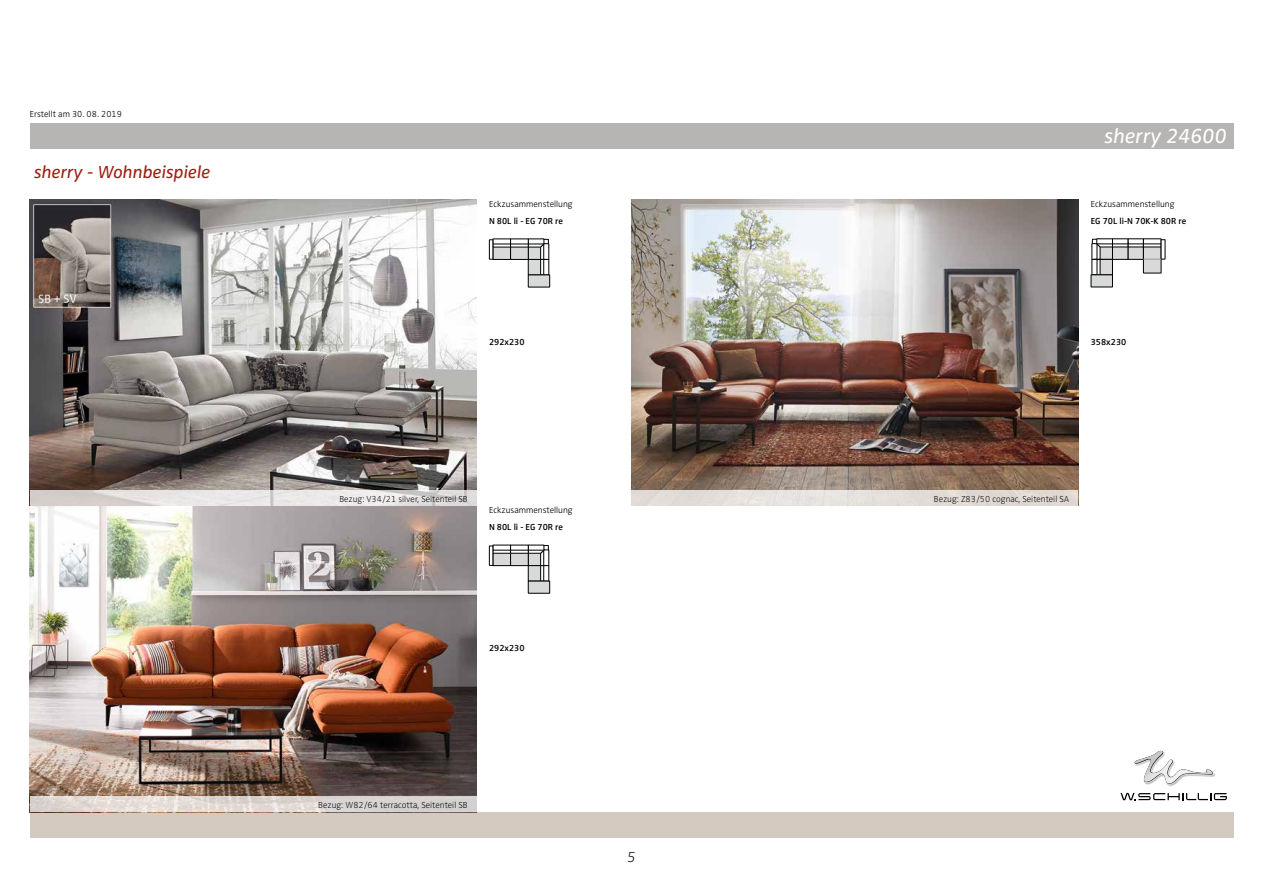
<style>
.page{position:relative;width:1263px;height:893px;background:#fff}
.page>*{position:absolute;margin:0;border:0;box-sizing:border-box;transform-origin:0 0}
.t1{font:italic 21px "Zwo Pro";color:#fff}
.t2{font:italic 18px "Zwo Pro";color:#9e1d12}
.t3{font:italic 300 expanded 15px "Zwo Pro";color:#000}
.t4{font:300 expanded 9px "Zwo Pro";color:#000}
.t5{font:300 9px "Zwo Pro";color:#000}
.t6{font:600 9px "Zwo Pro";color:#000}
</style>
<div class="page">
<div style="left:30px;top:123px;width:1203px;height:26px;background:#b6b5b4"></div>
<div style="left:30px;top:812px;width:1203px;height:26px;background:#d5cabf"></div>
<svg style="left:1146px;top:750px;width:69px;height:35px"></svg>
<img style="left:1134px;top:751px;width:79px;height:33px">
<svg style="left:1120px;top:793px;width:107px;height:7px"></svg>
<img style="left:30px;top:200px;width:446px;height:290px">
<svg style="left:30px;top:490px;width:446px;height:16px;background:#e2dfdd"></svg>
<div style="left:541px;top:239px;width:7px;height:9px;border:1px solid #000"></div>
<div style="left:544px;top:244px;width:5px;height:15px;background:#fff"></div>
<div style="left:544px;top:244px;width:5px;height:16px;border:1px solid #000"></div>
<div style="left:528px;top:259px;width:15px;height:16px;background:#d8d9d9"></div>
<div style="left:528px;top:259px;width:15px;height:16px;border:1px solid #000"></div>
<svg style="left:541px;top:259px;width:6px;height:16px"></svg>
<div style="left:540px;top:259px;width:7px;height:16px;border:1px solid #000"></div>
<div style="left:544px;top:259px;width:5px;height:16px;background:#fff"></div>
<div style="left:544px;top:259px;width:5px;height:16px;border:1px solid #000"></div>
<svg style="left:528px;top:242px;width:18px;height:23px"></svg>
<div style="left:528px;top:239px;width:16px;height:5px;background:#fff"></div>
<div style="left:528px;top:239px;width:16px;height:5px;border:1px solid #000"></div>
<div style="left:528px;top:275px;width:22px;height:12px;background:#d8d9d9"></div>
<div style="left:528px;top:275px;width:22px;height:12px;border:1px solid #000"></div>
<div style="left:493px;top:246px;width:18px;height:13px;background:#d8d9d9"></div>
<div style="left:493px;top:246px;width:18px;height:14px;border:1px solid #000"></div>
<div style="left:493px;top:242px;width:18px;height:5px;background:#838383"></div>
<div style="left:493px;top:242px;width:18px;height:5px;border:1px solid #000"></div>
<div style="left:493px;top:239px;width:18px;height:5px;border:1px solid #000"></div>
<div style="left:489px;top:240px;width:4px;height:19px;border:1px solid #000"></div>
<div style="left:511px;top:246px;width:17px;height:13px;background:#d8d9d9"></div>
<div style="left:510px;top:246px;width:18px;height:14px;border:1px solid #000"></div>
<div style="left:511px;top:242px;width:17px;height:5px;background:#838383"></div>
<div style="left:510px;top:242px;width:18px;height:5px;border:1px solid #000"></div>
<div style="left:510px;top:239px;width:18px;height:5px;border:1px solid #000"></div>
<img style="left:631px;top:200px;width:447px;height:290px">
<div style="left:631px;top:490px;width:447px;height:16px;background:#e2ddd8"></div>
<div style="left:1128px;top:246px;width:15px;height:13px;background:#d8d9d9"></div>
<div style="left:1128px;top:246px;width:15px;height:13px;border:1px solid #000"></div>
<div style="left:1128px;top:242px;width:15px;height:5px;background:#9a9a9a"></div>
<div style="left:1128px;top:242px;width:15px;height:5px;border:1px solid #000"></div>
<div style="left:1128px;top:239px;width:15px;height:5px;border:1px solid #000"></div>
<div style="left:1112px;top:246px;width:16px;height:13px;background:#d8d9d9"></div>
<div style="left:1112px;top:246px;width:16px;height:13px;border:1px solid #000"></div>
<div style="left:1112px;top:242px;width:16px;height:5px;background:#9a9a9a"></div>
<div style="left:1112px;top:242px;width:16px;height:5px;border:1px solid #000"></div>
<div style="left:1112px;top:239px;width:16px;height:5px;border:1px solid #000"></div>
<div style="left:1092px;top:239px;width:8px;height:9px;border:1px solid #000"></div>
<div style="left:1092px;top:244px;width:5px;height:15px;background:#fff"></div>
<div style="left:1092px;top:243px;width:5px;height:16px;border:1px solid #000"></div>
<div style="left:1098px;top:259px;width:14px;height:16px;background:#d8d9d9"></div>
<div style="left:1098px;top:259px;width:14px;height:16px;border:1px solid #000"></div>
<div style="left:1094px;top:259px;width:6px;height:16px;background:#7c7c7c"></div>
<div style="left:1094px;top:259px;width:6px;height:16px;border:1px solid #000"></div>
<div style="left:1092px;top:259px;width:5px;height:16px;background:#fff"></div>
<div style="left:1092px;top:259px;width:5px;height:16px;border:1px solid #000"></div>
<svg style="left:1095px;top:242px;width:18px;height:23px"></svg>
<div style="left:1097px;top:239px;width:15px;height:5px;background:#fff"></div>
<div style="left:1097px;top:239px;width:15px;height:5px;border:1px solid #000"></div>
<div style="left:1091px;top:275px;width:21px;height:12px;background:#d8d9d9"></div>
<div style="left:1091px;top:275px;width:21px;height:12px;border:1px solid #000"></div>
<div style="left:1143px;top:246px;width:18px;height:27px;background:#d8d9d9"></div>
<div style="left:1143px;top:246px;width:18px;height:27px;border:1px solid #000"></div>
<div style="left:1143px;top:242px;width:18px;height:5px;background:#9a9a9a"></div>
<div style="left:1143px;top:242px;width:18px;height:5px;border:1px solid #000"></div>
<div style="left:1143px;top:239px;width:18px;height:5px;border:1px solid #000"></div>
<div style="left:1161px;top:240px;width:4px;height:19px;border:1px solid #000"></div>
<svg style="left:1143px;top:259px;width:18px;height:1px"></svg>
<img style="left:30px;top:506px;width:446px;height:290px">
<svg style="left:30px;top:796px;width:446px;height:16px;background:#ddd7d3"></svg>
<div style="left:541px;top:545px;width:7px;height:9px;border:1px solid #000"></div>
<div style="left:544px;top:550px;width:5px;height:16px;background:#fff"></div>
<div style="left:544px;top:550px;width:5px;height:16px;border:1px solid #000"></div>
<div style="left:528px;top:566px;width:15px;height:15px;background:#d8d9d9"></div>
<div style="left:528px;top:565px;width:15px;height:16px;border:1px solid #000"></div>
<svg style="left:541px;top:566px;width:6px;height:15px"></svg>
<div style="left:540px;top:565px;width:7px;height:16px;border:1px solid #000"></div>
<div style="left:544px;top:566px;width:5px;height:15px;background:#fff"></div>
<div style="left:544px;top:565px;width:5px;height:16px;border:1px solid #000"></div>
<svg style="left:528px;top:548px;width:18px;height:23px"></svg>
<div style="left:528px;top:545px;width:16px;height:5px;background:#fff"></div>
<div style="left:528px;top:545px;width:16px;height:5px;border:1px solid #000"></div>
<div style="left:528px;top:581px;width:22px;height:12px;background:#d8d9d9"></div>
<div style="left:528px;top:581px;width:22px;height:12px;border:1px solid #000"></div>
<div style="left:493px;top:552px;width:18px;height:14px;background:#d8d9d9"></div>
<div style="left:493px;top:552px;width:18px;height:14px;border:1px solid #000"></div>
<div style="left:493px;top:548px;width:18px;height:5px;background:#575757"></div>
<div style="left:493px;top:548px;width:18px;height:5px;border:1px solid #000"></div>
<div style="left:493px;top:545px;width:18px;height:5px;border:1px solid #000"></div>
<div style="left:489px;top:546px;width:4px;height:19px;border:1px solid #000"></div>
<div style="left:511px;top:552px;width:17px;height:14px;background:#d8d9d9"></div>
<div style="left:510px;top:552px;width:18px;height:14px;border:1px solid #000"></div>
<div style="left:511px;top:548px;width:17px;height:5px;background:#575757"></div>
<div style="left:510px;top:548px;width:18px;height:5px;border:1px solid #000"></div>
<div style="left:510px;top:545px;width:18px;height:5px;border:1px solid #000"></div>
<p class="t5" style="left:30px;top:109px;width:94px">Erstellt am 30. 08. 2019</p>
<h2 class="t2" style="left:34px;top:161px;width:178px">sherry - Wohnbeispiele</h2>
<p class="t5" style="left:489px;top:199px;width:85px">Eckzusammenstellung</p>
<p class="t6" style="left:489px;top:215px;width:76px">N 80L li - EG 70R re</p>
<p class="t6" style="left:489px;top:337px;width:37px">292x230</p>
<p class="t4" style="left:339px;top:493px;width:130px">Bezug: V34/21 silver, Seitenteil SB</p>
<p class="t5" style="left:489px;top:505px;width:85px">Eckzusammenstellung</p>
<p class="t6" style="left:489px;top:521px;width:76px">N 80L li - EG 70R re</p>
<p class="t6" style="left:489px;top:643px;width:37px">292x230</p>
<p class="t4" style="left:318px;top:800px;width:151px">Bezug: W82/64 terracotta, Seitenteil SB</p>
<h3 class="t3" style="left:627px;top:848px;width:10px">5</h3>
<h1 class="t1" style="left:1104px;top:124px;width:124px">sherry 24600</h1>
<p class="t5" style="left:1091px;top:199px;width:85px">Eckzusammenstellung</p>
<p class="t6" style="left:1091px;top:215px;width:97px">EG 70L li-N 70K-K 80R re</p>
<p class="t6" style="left:1091px;top:337px;width:37px">358x230</p>
<p class="t4" style="left:934px;top:493px;width:137px">Bezug: Z83/50 cognac, Seitenteil SA</p>
</div>
